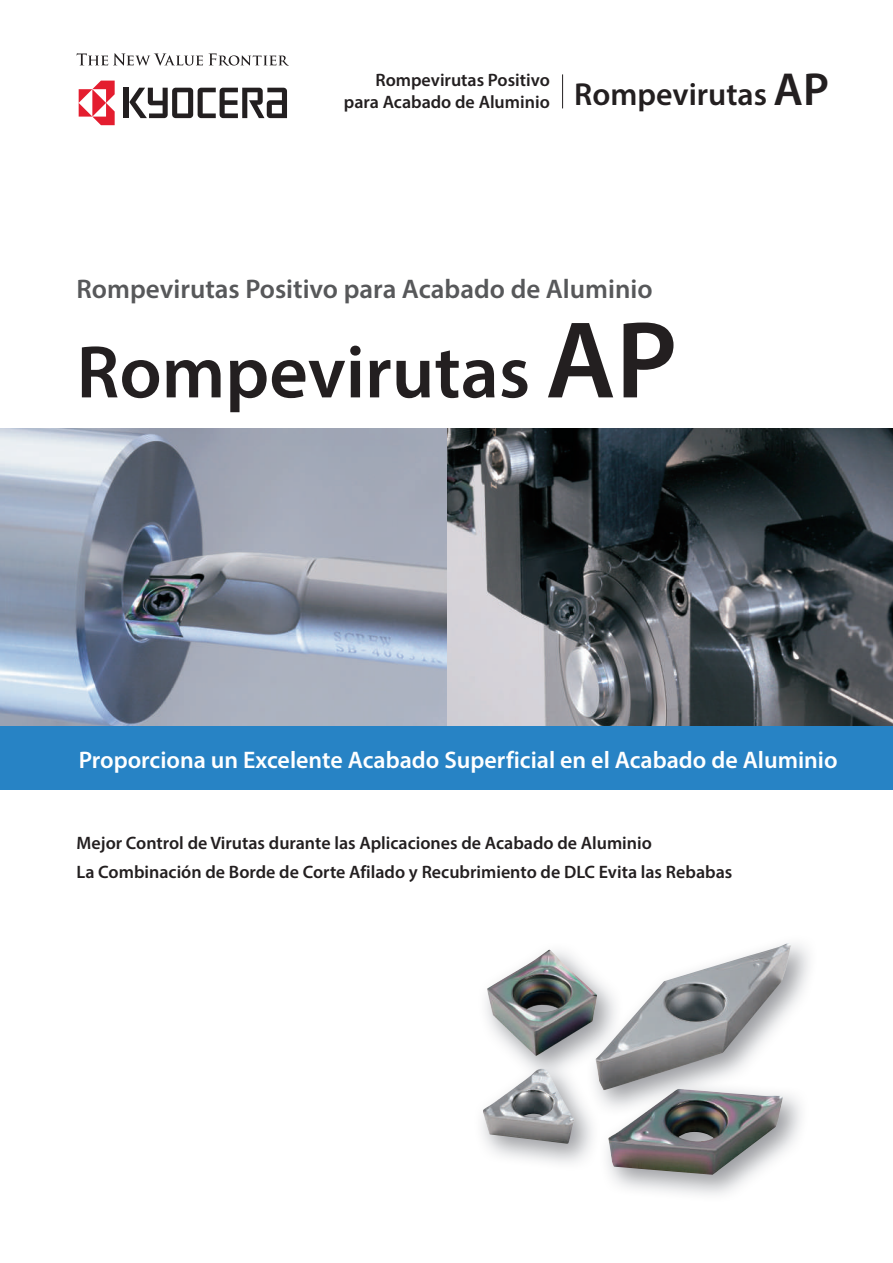
<style>
.page{position:relative;width:893px;height:1263px;background:#fff}
.page>*{position:absolute;margin:0;border:0;box-sizing:border-box;transform-origin:0 0}
.t1{font:600 75px "Myriad Pro";color:#231f20}
.t2{font:600 31.95px "Myriad Pro";color:#231f20}
.t3{font:600 27px "Myriad Pro";color:#57585a}
.t4{font:600 24px "Myriad Pro";color:#fff}
.t5{font:600 18px/29.5px "Myriad Pro";color:#231f20}
.s1{font-size:46.5px}
.s2{font-size:110.25px}
</style>
<div class="page">
<svg style="left:77px;top:53px;width:126px;height:13px"></svg>
<svg style="left:209px;top:53px;width:80px;height:13px"></svg>
<div style="left:124px;top:88px;width:5px;height:30px;background:#231f20"></div>
<svg style="left:129px;top:88px;width:158px;height:30px"></svg>
<svg style="left:79px;top:81px;width:36px;height:44px"></svg>
<img style="left:446px;top:428px;width:447px;height:298px">
<svg style="left:0;top:428px;width:446px;height:298px;background:#949dad"></svg>
<img style="left:482px;top:943px;width:310px;height:232px">
<div style="left:0;top:726px;width:893px;height:63px;background:#2783c5"></div>
<hr style="left:562px;top:74px;width:1px;height:34px;background:#231f20">
<p class="t5" style="left:344px;top:68px;width:207px;line-height:22.5px;text-align:right">Rompevirutas Positivo para Acabado de Aluminio</p>
<h2 class="t2" style="left:574px;top:74px;width:257px">Rompevirutas <span class="s1">AP</span></h2>
<h3 class="t3" style="left:77px;top:272px;width:578px">Rompevirutas Positivo para Acabado de Aluminio</h3>
<h1 class="t1" style="left:77px;top:324px;width:602px">Rompevirutas <span class="s2">AP</span></h1>
<h3 class="t4" style="left:79px;top:744px;width:760px">Proporciona un Excelente Acabado Superficial en el Acabado de Aluminio</h3>
<p class="t5" style="left:77px;top:827px;width:657px">Mejor Control de Virutas durante las Aplicaciones de Acabado de Aluminio<br>La Combinación de Borde de Corte Afilado y Recubrimiento de DLC Evita las Rebabas</p>
</div>
